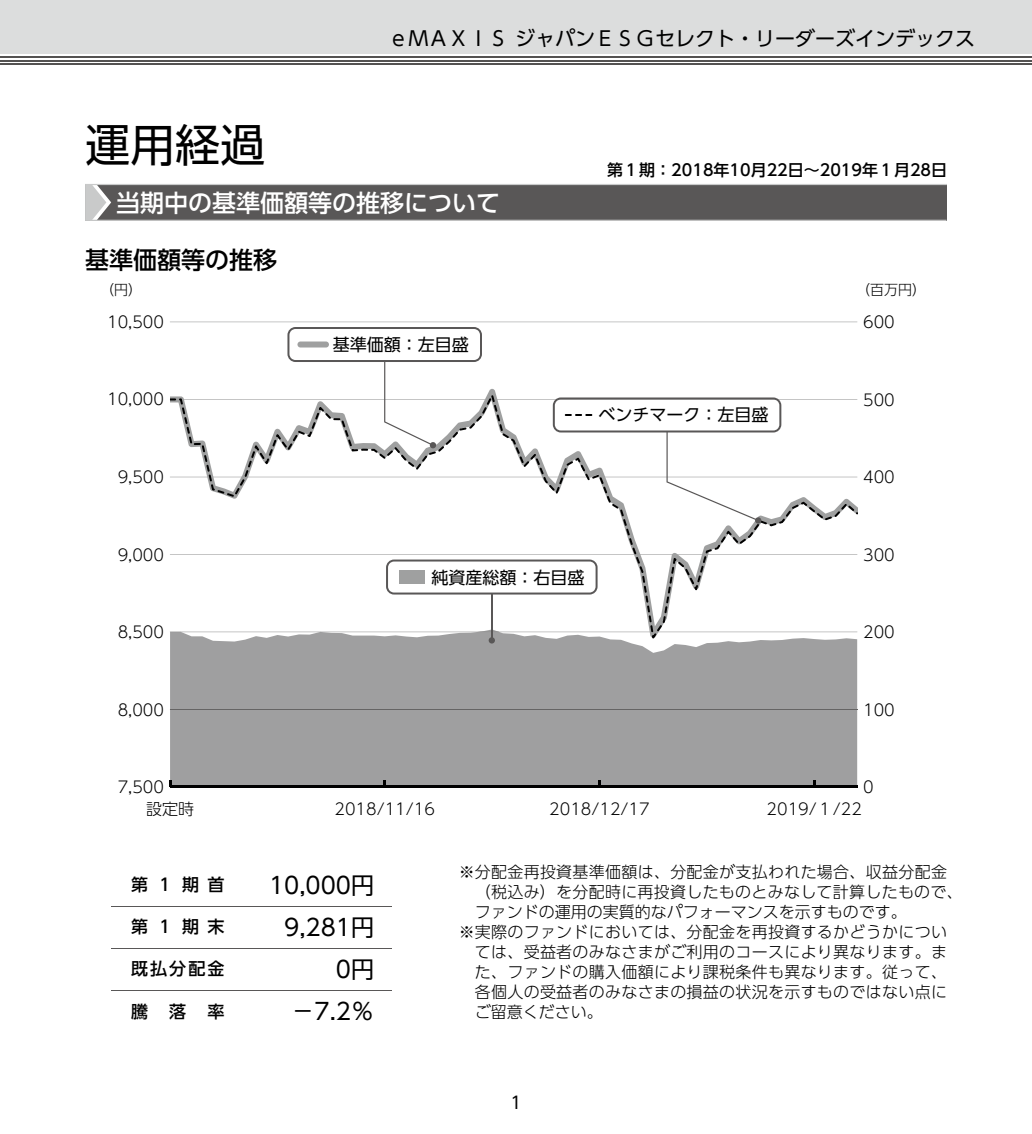
<style>
.page{position:relative;width:1032px;height:1134px;background:#fff}
.page>*{position:absolute;margin:0;border:0;box-sizing:border-box;transform-origin:0 0}
.t1{font:45px "UD Shin Go Pro";color:#000}
.t2{font:500 24px "UD Shin Go Pro";color:#fff}
.t3{font:500 24px "UD Shin Go Pro";color:#000}
.t4{font:23px "UD Shin Go Pro";color:#000}
.t5{font:20px "UD Shin Go Pro";color:#000}
.t6{font:17px "UD Shin Go Pro";color:#000}
.t7{font:500 17px "UD Shin Go Pro";letter-spacing:.5em;color:#000}
.t8{font:300 16px "UD Shin Go Pro";letter-spacing:.02em;color:#000}
.t9{font:300 16px "UD Shin Go Pro";color:#000}
.t10{font:500 16px "UD Shin Go Pro";color:#000}
.t11{font:300 14px "UD Shin Go Pro";color:#000}
</style>
<div class="page">
<div style="left:0;top:0;width:1032px;height:54px;background:#dcdddd"></div>
<hr style="left:0;top:63px;width:1032px;height:2px;background:#545251">
<hr style="left:0;top:60px;width:1032px;height:1px;background:#545251">
<hr style="left:0;top:56px;width:1032px;height:2px;background:#545251">
<div style="left:85px;top:184px;width:862px;height:36px;background:#595757"></div>
<hr style="left:85px;top:220px;width:861px;height:1px;background:#c9caca">
<hr style="left:85px;top:184px;width:862px;height:1px;background:#c9caca">
<svg style="left:85px;top:185px;width:26px;height:35px"></svg>
<div style="left:170px;top:643px;width:687px;height:66px;background:#9f9fa0"></div>
<div style="left:170px;top:710px;width:687px;height:76px;background:#9f9fa0"></div>
<hr style="left:170px;top:709px;width:687px;height:1px;background:#656464">
<svg style="left:170px;top:524px;width:687px;height:108px"></svg>
<hr style="left:170px;top:786px;width:687px;height:2px;background:#000">
<hr style="left:491px;top:593px;width:1px;height:47px;background:#595757">
<svg style="left:170px;top:632px;width:687px;height:11px"></svg>
<svg style="left:170px;top:322px;width:687px;height:202px"></svg>
<svg style="left:170px;top:554px;width:687px;height:40px"></svg>
<div style="left:399px;top:570px;width:25px;height:13px;background:#9fa0a0"></div>
<svg style="left:111px;top:906px;width:20px;height:1px"></svg>
<hr style="left:131px;top:906px;width:94px;height:1px;background:#595757">
<hr style="left:225px;top:906px;width:149px;height:1px;background:#595757">
<svg style="left:374px;top:906px;width:17px;height:1px"></svg>
<svg style="left:111px;top:948px;width:20px;height:1px"></svg>
<hr style="left:131px;top:948px;width:94px;height:1px;background:#595757">
<hr style="left:225px;top:948px;width:149px;height:1px;background:#595757">
<svg style="left:374px;top:948px;width:17px;height:1px"></svg>
<svg style="left:111px;top:990px;width:20px;height:1px"></svg>
<hr style="left:131px;top:990px;width:94px;height:1px;background:#595757">
<hr style="left:225px;top:990px;width:149px;height:1px;background:#595757">
<svg style="left:374px;top:990px;width:17px;height:1px"></svg>
<h1 class="t1" style="left:85px;top:108px;width:181px">運用経過</h1>
<p class="t5" style="left:388px;top:22px;width:588px">ｅＭＡＸＩＳ ジャパンＥＳＧセレクト・リーダーズインデックス</p>
<p class="t10" style="left:607px;top:157px;width:341px">第１期：2018年10月22日～2019年１月28日</p>
<h2 class="t2" style="left:116px;top:183px;width:385px">当期中の基準価額等の推移について</h2>
<h2 class="t3" style="left:85px;top:240px;width:193px">基準価額等の推移</h2>
<p class="t11" style="left:100px;top:279px;width:43px">（円）</p>
<p class="t11" style="left:856px;top:279px;width:71px">（百万円）</p>
<p class="t8" style="left:107px;top:309px;width:58px">10,500</p>
<p class="t8" style="left:863px;top:309px;width:33px">600</p>
<p class="t6" style="left:333px;top:331px;width:137px">基準価額：左目盛</p>
<p class="t8" style="left:107px;top:386px;width:58px">10,000</p>
<p class="t6" style="left:598px;top:401px;width:171px">ベンチマーク：左目盛</p>
<p class="t8" style="left:863px;top:386px;width:33px">500</p>
<p class="t8" style="left:118px;top:464px;width:48px">9,500</p>
<p class="t8" style="left:863px;top:464px;width:33px">400</p>
<p class="t8" style="left:118px;top:541px;width:48px">9,000</p>
<p class="t8" style="left:863px;top:541px;width:33px">300</p>
<p class="t6" style="left:431px;top:563px;width:154px">純資産総額：右目盛</p>
<p class="t8" style="left:118px;top:619px;width:48px">8,500</p>
<p class="t8" style="left:863px;top:619px;width:33px">200</p>
<p class="t8" style="left:118px;top:696px;width:48px">8,000</p>
<p class="t8" style="left:863px;top:696px;width:33px">100</p>
<p class="t8" style="left:118px;top:774px;width:48px">7,500</p>
<p class="t8" style="left:863px;top:774px;width:12px">0</p>
<p class="t8" style="left:146px;top:796px;width:49px">設定時</p>
<p class="t8" style="left:334px;top:796px;width:102px">2018/11/16</p>
<p class="t8" style="left:549px;top:796px;width:102px">2018/12/17</p>
<p class="t8" style="left:766px;top:796px;width:97px">2019/１/22</p>
<p class="t7" style="left:131px;top:871px;width:95px">第１期首</p>
<h3 class="t4" style="left:269px;top:866px;width:107px">10,000円</h3>
<p class="t7" style="left:131px;top:913px;width:95px">第１期末</p>
<h3 class="t4" style="left:284px;top:908px;width:91px">9,281円</h3>
<p class="t7" style="left:131px;top:955px;width:95px">既払分配金</p>
<h3 class="t4" style="left:336px;top:950px;width:40px">0円</h3>
<p class="t7" style="left:131px;top:997px;width:18px">騰</p>
<p class="t7" style="left:169px;top:997px;width:18px">落</p>
<p class="t7" style="left:208px;top:997px;width:18px">率</p>
<h3 class="t4" style="left:291px;top:992px;width:84px">－7.2％</h3>
<p class="t8" style="left:459px;top:859px;width:490px">※分配金再投資基準価額は、分配金が支払われた場合、収益分配金</p>
<p class="t8" style="left:475px;top:879px;width:489px">（税込み）を分配時に再投資したものとみなして計算したもので、</p>
<p class="t9" style="left:475px;top:899px;width:433px">ファンドの運用の実質的なパフォーマンスを示すものです。</p>
<p class="t8" style="left:459px;top:919px;width:490px">※実際のファンドにおいては、分配金を再投資するかどうかについ</p>
<p class="t8" style="left:475px;top:939px;width:474px">ては、受益者のみなさまがご利用のコースにより異なります。ま</p>
<p class="t8" style="left:475px;top:959px;width:474px">た、ファンドの購入価額により課税条件も異なります。従って、</p>
<p class="t8" style="left:475px;top:979px;width:474px">各個人の受益者のみなさまの損益の状況を示すものではない点に</p>
<p class="t9" style="left:475px;top:999px;width:129px">ご留意ください。</p>
<p class="t6" style="left:510px;top:1089px;width:13px">1</p>
</div>
